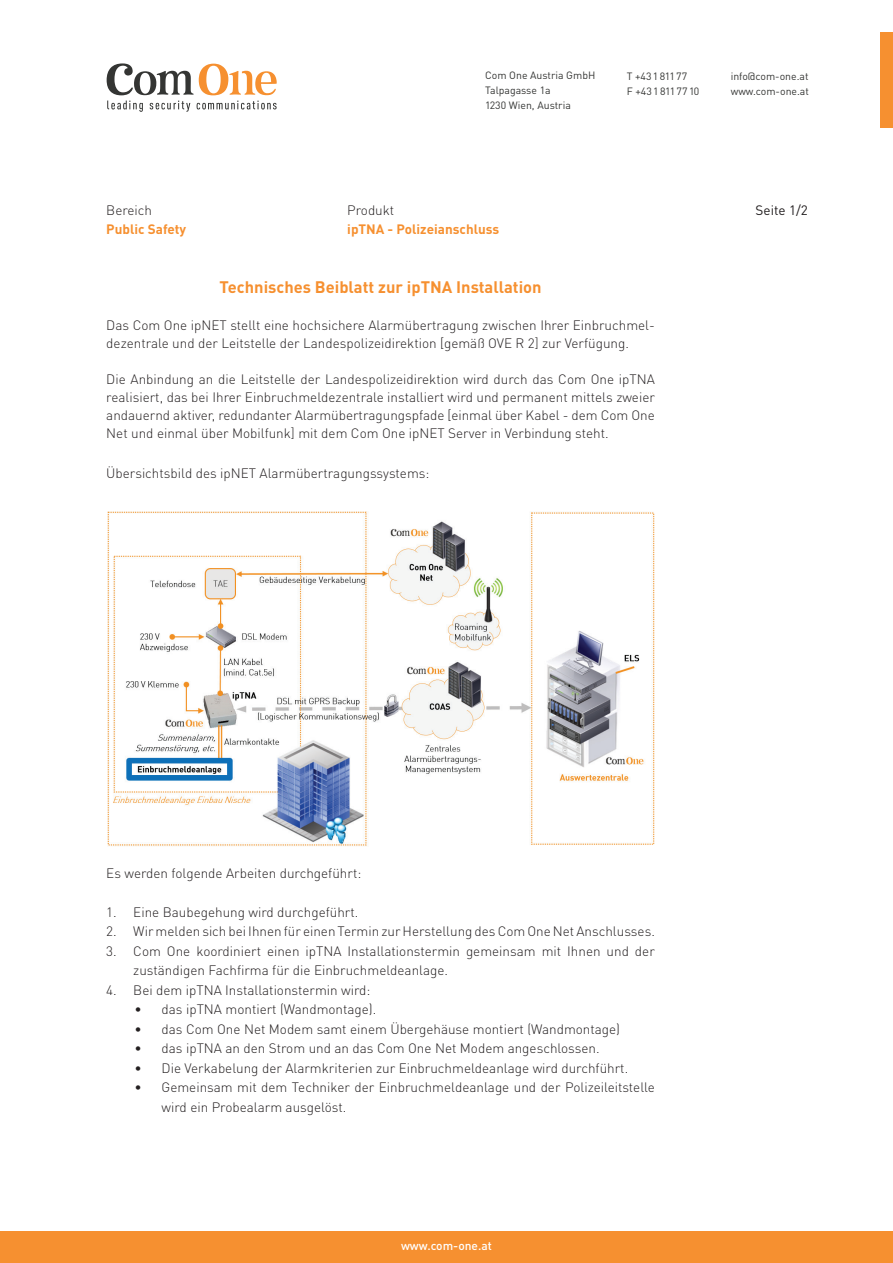
<style>
.page{position:relative;width:893px;height:1263px;background:#fff}
.page>*{position:absolute;margin:0;border:0;box-sizing:border-box;transform-origin:0 0}
.t1{font:700 16.5px "DIN Pro";color:#f69030}
.t2{font:300 13.5px/18px "DIN Pro";color:#231f20}
.t3{font:700 13.5px "DIN Pro";color:#f69030}
.t4{font:13.5px "DIN Pro";color:#231f20}
.t5{font:500 12px "DIN Pro";color:#fff}
.t6{font:10.5px/15px "DIN Pro";color:#343533}
</style>
<div class="page">
<svg style="left:107px;top:101px;width:36px;height:11px"></svg>
<svg style="left:150px;top:101px;width:40px;height:11px"></svg>
<svg style="left:197px;top:101px;width:80px;height:8px"></svg>
<svg style="left:107px;top:63px;width:170px;height:32px"></svg>
<div style="left:880px;top:32px;width:13px;height:96px;background:#f69030"></div>
<div style="left:0;top:1231px;width:893px;height:32px;background:#f69030"></div>
<img style="left:107px;top:511px;width:548px;height:335px">
<p class="t2" style="left:106px;top:200px;width:47px">Bereich</p>
<p class="t3" style="left:106px;top:220px;width:81px">Public Safety</p>
<p class="t6" style="left:485px;top:68px;width:112px">Com One Austria GmbH<br>Talpagasse 1a<br>1230 Wien, Austria</p>
<p class="t6" style="left:627px;top:68px;width:74px">T +43181177<br>F +43181177 10</p>
<p class="t6" style="left:731px;top:68px;width:80px">info@com-one.at www.com-one.at</p>
<p class="t2" style="left:347px;top:200px;width:49px">Produkt</p>
<p class="t3" style="left:347px;top:220px;width:153px">ipTNA - Polizeianschluss</p>
<p class="t4" style="left:756px;top:200px;width:54px">Seite 1/2</p>
<p class="t1" style="left:220px;top:275px;width:324px">Technisches Beiblatt zur ipTNA Installation</p>
<p class="t2" style="left:106px;top:316px;width:550px">Das Com One ipNET stellt eine hochsichere Alarmübertragung zwischen Ihrer Einbruchmel&shy;dezentrale und der Leitstelle der Landespolizeidirektion [gemäß OVE R 2] zur Verfügung.</p>
<p class="t2" style="left:106px;top:370px;width:550px;text-align:justify">Die Anbindung an die Leitstelle der Landespolizeidirektion wird durch das Com One ipTNA realisiert, das bei Ihrer Einbruchmeldezentrale installiert wird und permanent mittels zweier andauernd aktiver, redundanter Alarmübertragungspfade [einmal über Kabel - dem Com One Net und einmal über Mobilfunk] mit dem Com One ipNET Server in Verbindung steht.</p>
<p class="t2" style="left:106px;top:463px;width:325px">Übersichtsbild des ipNET Alarmübertragungssystems:</p>
<p class="t2" style="left:106px;top:863px;width:256px">Es werden folgende Arbeiten durchgeführt:</p>
<p class="t2" style="left:106px;top:902px;width:254px">1. Eine Baubegehung wird durchgeführt.</p>
<p class="t2" style="left:106px;top:922px;width:550px">2. Wir melden sich bei Ihnen für einen Termin zur Herstellung des Com One Net Anschlusses.</p>
<p class="t2" style="left:133px;top:940px;width:523px;line-height:19.5px;text-indent:-27px">3. Com One koordiniert einen ipTNA Installationstermin gemeinsam mit Ihnen und der zuständigen Fachfirma für die Einbruchmeldeanlage.</p>
<p class="t2" style="left:106px;top:980px;width:266px">4. Bei dem ipTNA Installationstermin wird:</p>
<p class="t2" style="left:135px;top:1000px;width:243px">• das ipTNA montiert (Wandmontage).</p>
<p class="t2" style="left:135px;top:1019px;width:487px">• das Com One Net Modem samt einem Übergehäuse montiert (Wandmontage)</p>
<p class="t2" style="left:135px;top:1039px;width:467px">• das ipTNA an den Strom und an das Com One Net Modem angeschlossen.</p>
<p class="t2" style="left:135px;top:1058px;width:495px">• Die Verkabelung der Alarmkriterien zur Einbruchmeldeanlage wird durchführt.</p>
<p class="t2" style="left:162px;top:1077px;width:495px;line-height:19.5px;text-indent:-27px">• Gemeinsam mit dem Techniker der Einbruchmeldeanlage und der Polizeileitstelle wird ein Probealarm ausgelöst.</p>
<p class="t5" style="left:401px;top:1238px;width:92px">www.com-one.at</p>
</div>
